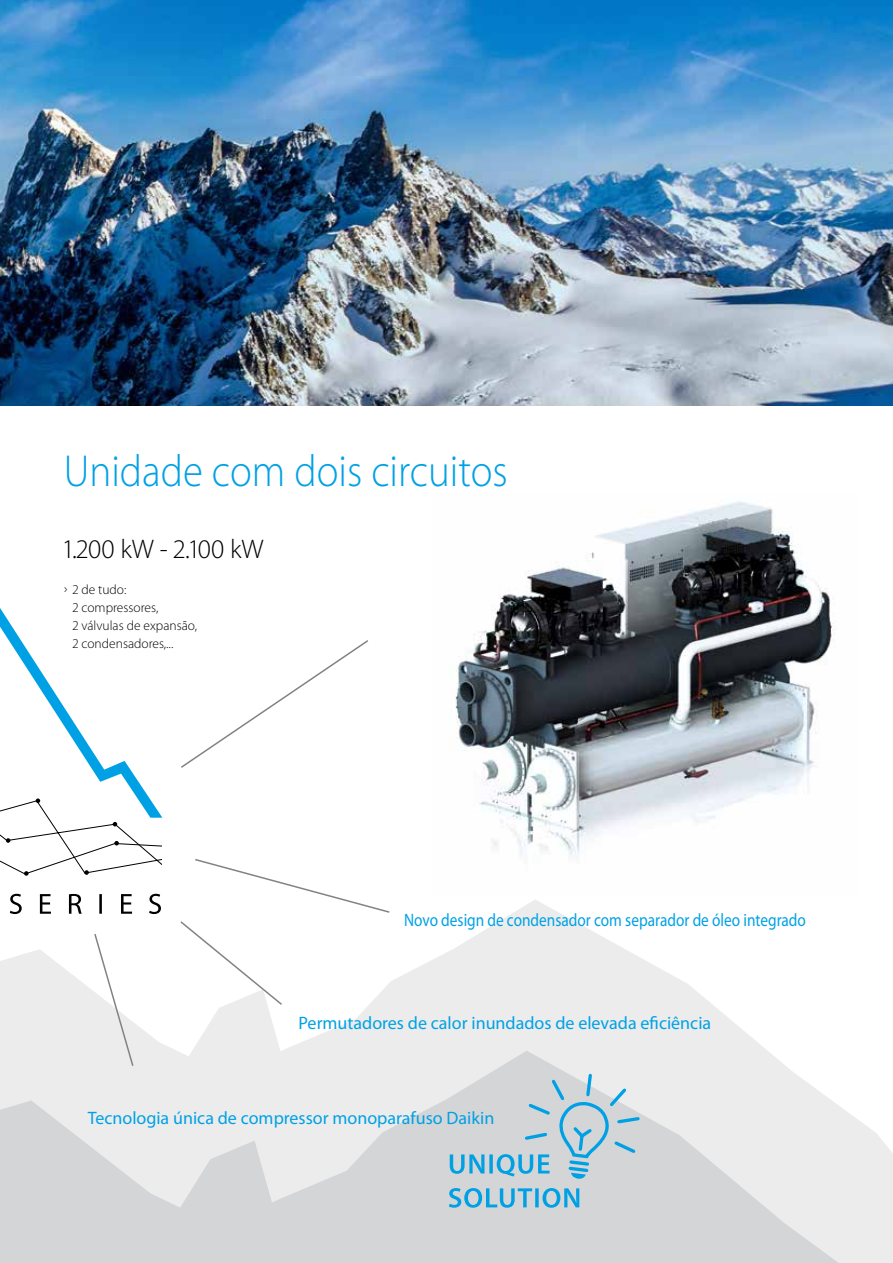
<style>
.page{position:relative;width:893px;height:1263px;background:#fff}
.page>*{position:absolute;margin:0;border:0;box-sizing:border-box;transform-origin:0 0}
.t1{font:300 45px "Myriad Pro";color:#00a1e4;scale:.91 1}
.t2{font:300 27px "Myriad Pro";color:#000}
.t3{font:18px "Myriad Pro";color:#00a1e4}
.t4{font:18px "Myriad Pro";color:#00a1e4;scale:.85 1}
.t5{font:300 13.5px/18px "Myriad Pro";color:#000}
</style>
<div class="page">
<img style="left:455px;top:501px;width:379px;height:354px">
<img style="left:0;top:0;width:893px;height:406px">
<svg style="left:0;top:900px;width:767px;height:151px;fill:#ececed"></svg>
<svg style="left:0;top:1051px;width:893px;height:212px;background:#e1e1e3"></svg>
<svg style="left:181px;top:640px;width:187px;height:128px"></svg>
<svg style="left:193px;top:859px;width:198px;height:55px"></svg>
<svg style="left:93px;top:932px;width:42px;height:135px"></svg>
<svg style="left:179px;top:920px;width:105px;height:86px"></svg>
<svg style="left:0;top:894px;width:161px;height:20px"></svg>
<svg style="left:0;top:608px;width:162px;height:268px"></svg>
<svg style="left:449px;top:1188px;width:130px;height:20px;background:#81c0db"></svg>
<svg style="left:450px;top:1074px;width:190px;height:105px;background:#bfd1da"></svg>
<h1 class="t1" style="left:64px;top:444px;width:489px">Unidade com dois circuitos</h1>
<h2 class="t2" style="left:64px;top:533px;width:201px">1.200 kW - 2.100 kW</h2>
<p class="t5" style="left:73px;top:580px;width:126px;text-indent:-9px">ū 2 de tudo:<br>2 compressores,<br>2 válvulas de expansão,<br>2 condensadores,...</p>
<p class="t4" style="left:404px;top:909px;width:474px">Novo design de condensador com separador de óleo integrado</p>
<p class="t3" style="left:298px;top:1012px;width:414px">Permutadores de calor inundados de elevada eficiência</p>
<p class="t3" style="left:88px;top:1106px;width:408px">Tecnologia única de compressor monoparafuso Daikin</p>
</div>
